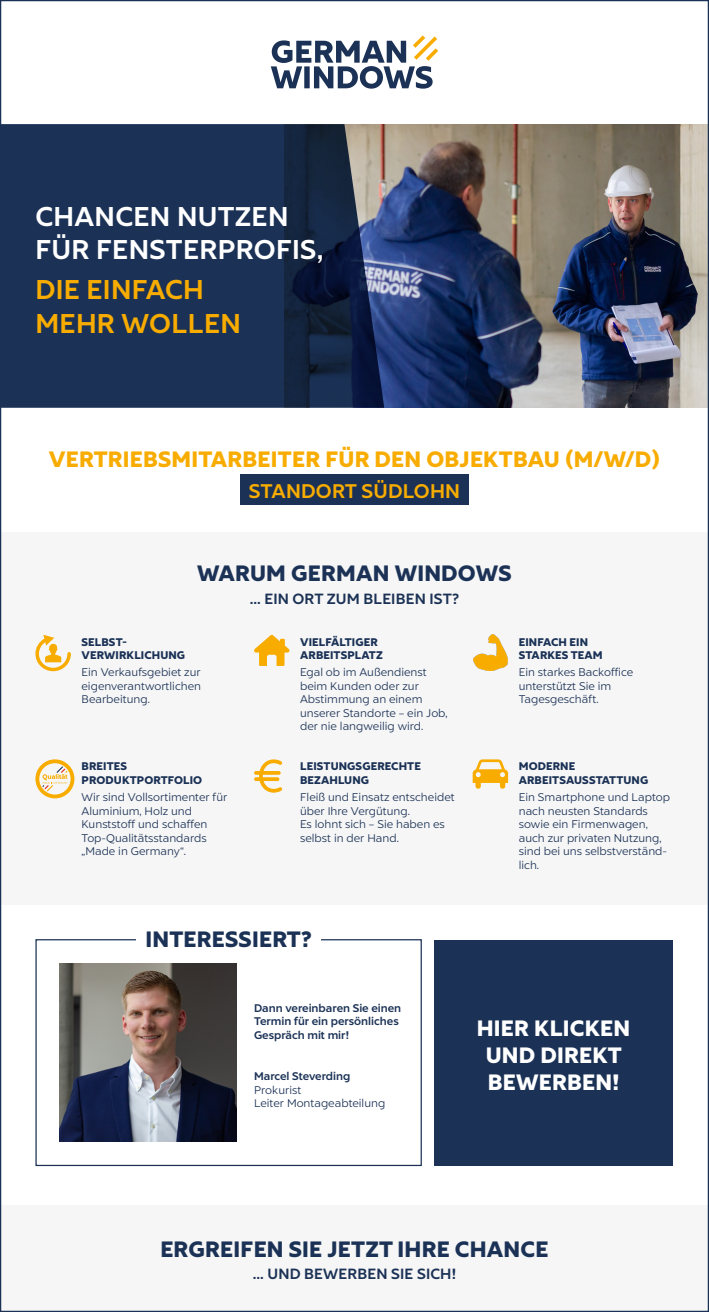
<style>
.page{position:relative;width:709px;height:1312px;background:#fff}
.page>*{position:absolute;margin:0;border:0;box-sizing:border-box;transform-origin:0 0}
.t1{font:700 27.5px/33px "Liszt FY";letter-spacing:.01em;color:#fff}
.t2{font:700 27.5px/33px "Liszt FY";letter-spacing:.01em;color:#f8ac00}
.t3{font:900 22.5px "Liszt FY";letter-spacing:.01em;color:#1b3256}
.t4{font:900 22.5px "Liszt FY";letter-spacing:.01em;color:#f8ac00}
.t5{font:900 22.5px/27px "Liszt FY";letter-spacing:.01em;color:#fff;text-align:center}
.t6{font:700 20px "Liszt FY";letter-spacing:.01em;color:#f8ac00}
.t7{font:700 15px "Liszt FY";letter-spacing:.01em;color:#1b3256}
.t8{font:11.25px/13.5px "Liszt FY";color:#1b3256}
.t9{font:900 11.25px/13.5px "Liszt FY";letter-spacing:.01em;color:#1b3256}
.t10{font:700 11.25px/13.5px "Liszt FY";color:#1b3256}
</style>
<div class="page">
<div style="left:434px;top:939px;width:239px;height:226px;background:#1b3256"></div>
<div style="left:240px;top:474px;width:228px;height:30px;background:#1b3256"></div>
<svg style="left:271px;top:35px;width:167px;height:54px"></svg>
<img style="left:59px;top:963px;width:177px;height:177px">
<div style="left:0;top:531px;width:709px;height:373px;background:#f6f6f6"></div>
<svg style="left:35px;top:759px;width:39px;height:39px"></svg>
<svg style="left:472px;top:759px;width:36px;height:30px"></svg>
<svg style="left:35px;top:634px;width:36px;height:37px"></svg>
<img style="left:473px;top:634px;width:35px;height:36px">
<svg style="left:254px;top:759px;width:28px;height:33px"></svg>
<svg style="left:254px;top:635px;width:35px;height:30px"></svg>
<div style="left:35px;top:938px;width:387px;height:227px;border:1px solid #1b3256"></div>
<div style="left:136px;top:924px;width:185px;height:22px;background:#fff"></div>
<div style="left:0;top:1205px;width:709px;height:106px;background:#f6f6f6"></div>
<img style="left:384px;top:124px;width:323px;height:283px">
<svg style="left:2px;top:124px;width:382px;height:283px;fill:#1b3256"></svg>
<h1 class="t1" style="left:35px;top:200px;width:290px">CHANCEN NUTZEN<br>FÜR FENSTERPROFIS,</h1>
<h1 class="t2" style="left:35px;top:273px;width:207px">DIE EINFACH<br>MEHR WOLLEN</h1>
<h2 class="t4" style="left:49px;top:444px;width:613px">VERTRIEBSMITARBEITER FÜR DEN OBJEKTBAU (M/W/D)</h2>
<h3 class="t6" style="left:249px;top:478px;width:213px">STANDORT SÜDLOHN</h3>
<h2 class="t3" style="left:197px;top:559px;width:316px">WARUM GERMAN WINDOWS</h2>
<h3 class="t7" style="left:250px;top:589px;width:211px">... EIN ORT ZUM BLEIBEN IST?</h3>
<p class="t9" style="left:81px;top:635px;width:105px">SELBST-<br>VERWIRKLICHUNG</p>
<p class="t8" style="left:81px;top:665px;width:121px;text-align:justify">Ein Verkaufsgebiet zur eigenverantwortlichen Bearbeitung.</p>
<p class="t9" style="left:81px;top:759px;width:122px">BREITES<br>PRODUKTPORTFOLIO</p>
<p class="t8" style="left:81px;top:790px;width:147px">Wir sind Vollsortimenter für<br>Aluminium, Holz und<br>Kunststoff und schaffen<br>Top-Qualitätsstandards „Made in Germany“.</p>
<p class="t9" style="left:300px;top:635px;width:84px">VIELFÄLTIGER<br>ARBEITSPLATZ</p>
<p class="t8" style="left:300px;top:665px;width:149px">Egal ob im Außendienst beim Kunden oder zur<br>Abstimmung an einem unserer Standorte – ein Job, der nie langweilig wird.</p>
<p class="t9" style="left:300px;top:759px;width:122px">LEISTUNGSGERECHTE<br>BEZAHLUNG</p>
<p class="t8" style="left:300px;top:790px;width:156px">Fleiß und Einsatz entscheidet über Ihre Vergütung.<br>Es lohnt sich – Sie haben es selbst in der Hand.</p>
<p class="t9" style="left:519px;top:635px;width:85px">EINFACH EIN<br>STARKES TEAM</p>
<p class="t8" style="left:519px;top:665px;width:116px">Ein starkes Backoffice unterstützt Sie im<br>Tagesgeschäft.</p>
<p class="t9" style="left:518px;top:759px;width:131px">MODERNE<br>ARBEITSAUSSTATTUNG</p>
<p class="t8" style="left:518px;top:790px;width:153px">Ein Smartphone und Laptop nach neusten Standards sowie ein Firmenwagen, auch zur privaten Nutzung, sind bei uns selbstverständ&shy;lich.</p>
<h2 class="t3" style="left:145px;top:924px;width:168px">INTERESSIERT?</h2>
<p class="t10" style="left:254px;top:1001px;width:149px">Dann vereinbaren Sie einen<br>Termin für ein persönliches<br>Gespräch mit mir!</p>
<p class="t10" style="left:254px;top:1069px;width:98px">Marcel Steverding</p>
<p class="t8" style="left:254px;top:1082px;width:133px">Prokurist<br>Leiter Montageabteilung</p>
<h2 class="t5" style="left:477px;top:1014px;width:155px">HIER KLICKEN<br>UND DIREKT<br>BEWERBEN!</h2>
<h2 class="t3" style="left:160px;top:1234px;width:389px">ERGREIFEN SIE JETZT IHRE CHANCE</h2>
<h3 class="t7" style="left:253px;top:1264px;width:205px">... UND BEWERBEN SIE SICH!</h3>
</div>
